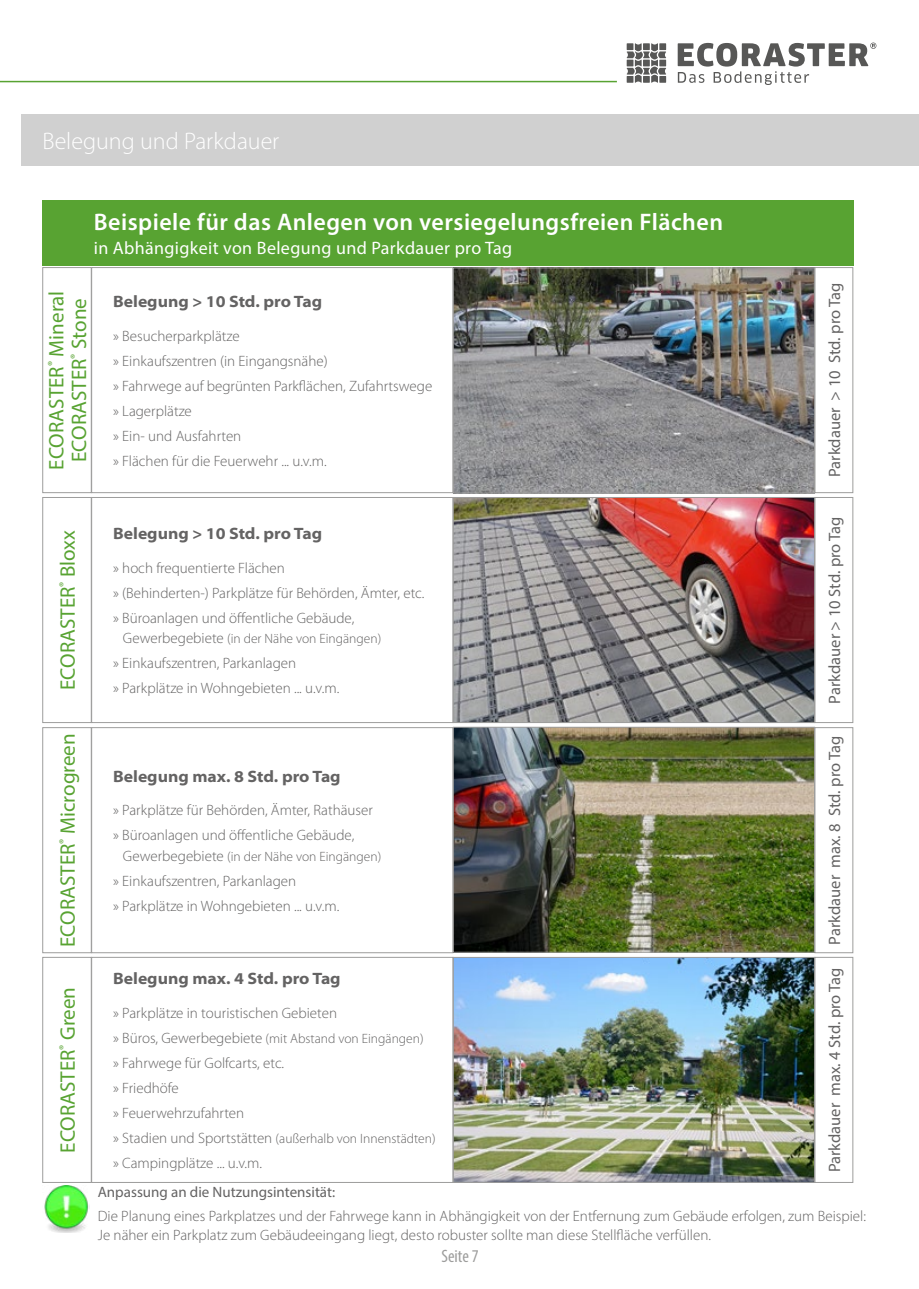
<style>
.page{position:relative;width:919px;height:1289px;background:#fff}
.page>*{position:absolute;margin:0;border:0;box-sizing:border-box;transform-origin:0 0}
.t1{font:600 24px "Myriad Pro";letter-spacing:.02em;color:#fff}
.t2{font:300 24px "Myriad Pro";color:#fff}
.t3{font:21px/22.5px "Myriad Pro";color:#58a332;text-align:center}
.t4{font:18px "Myriad Pro";letter-spacing:.02em;color:#fff}
.t5{font:condensed 18px "Myriad Pro";color:#9d9d9c}
.t6{font:16.5px "Myriad Pro";color:#646363}
.t7{font:700 semi-expanded 16.5px "Myriad Pro";color:#646363}
.t8{font:300 15px/25px "Myriad Pro";color:#646363}
.t9{font:15px "Myriad Pro";color:#646363}
.t10{font:300 13.5px "Myriad Pro";color:#646363}
.s1{font-size:15px}
</style>
<div class="page">
<div style="left:43px;top:200px;width:810px;height:65px;background:#58a332"></div>
<div style="left:814px;top:727px;width:39px;height:225px;border:1px solid #9d9d9c"></div>
<div style="left:814px;top:267px;width:39px;height:226px;border:1px solid #9d9d9c"></div>
<div style="left:91px;top:267px;width:362px;height:226px;border:1px solid #9d9d9c"></div>
<svg style="left:677px;top:43px;width:199px;height:42px"></svg>
<svg style="left:626px;top:43px;width:40px;height:40px"></svg>
<hr style="left:0;top:81px;width:617px;height:1px;background:#58a332">
<div style="left:21px;top:115px;width:897px;height:51px;background:#d0d0d0"></div>
<div style="left:91px;top:727px;width:362px;height:225px;border:1px solid #9d9d9c"></div>
<div style="left:814px;top:957px;width:39px;height:225px;border:1px solid #9d9d9c"></div>
<div style="left:91px;top:957px;width:362px;height:225px;border:1px solid #9d9d9c"></div>
<div style="left:814px;top:497px;width:39px;height:225px;border:1px solid #9d9d9c"></div>
<div style="left:91px;top:497px;width:362px;height:225px;border:1px solid #9d9d9c"></div>
<img style="left:455px;top:499px;width:357px;height:221px">
<div style="left:453px;top:497px;width:361px;height:225px;border:1px solid #9d9d9c"></div>
<img style="left:44px;top:1185px;width:45px;height:47px">
<img style="left:455px;top:270px;width:357px;height:221px">
<div style="left:453px;top:268px;width:361px;height:225px;border:1px solid #9d9d9c"></div>
<img style="left:455px;top:729px;width:357px;height:221px">
<div style="left:453px;top:727px;width:361px;height:225px;border:1px solid #9d9d9c"></div>
<img style="left:455px;top:959px;width:357px;height:221px">
<div style="left:453px;top:957px;width:361px;height:225px;border:1px solid #9d9d9c"></div>
<h1 class="t2" style="left:43px;top:128px;width:238px">Belegung und Parkdauer</h1>
<h1 class="t1" style="left:94px;top:206px;width:630px">Beispiele für das Anlegen von versiegelungsfreien Flächen</h1>
<p class="t4" style="left:94px;top:236px;width:420px">in Abhängigkeit von Belegung und Parkdauer pro Tag</p>
<h2 class="t3" style="left:45px;top:469px;width:180px;rotate:-90deg">ECORASTER<sup>®</sup> Mineral<br>ECORASTER<sup>®</sup> Stone</h2>
<p class="t7" style="left:113px;top:292px;width:210px">Belegung &gt; 10 Std. pro Tag</p>
<p class="t8" style="left:113px;top:323px;width:320px">» Besucherparkplätze<br>» Einkaufszentren (in Eingangsnähe)<br>» Fahrwege auf begrünten Parkflächen, Zufahrtswege » Lagerplätze<br>» Ein- und Ausfahrten<br>» Flächen für die Feuerwehr ... u.v.m.</p>
<p class="t6" style="left:824px;top:477px;width:196px;rotate:-90deg">Parkdauer &gt; 10 Std. pro Tag</p>
<h2 class="t3" style="left:56px;top:690px;width:161px;rotate:-90deg">ECORASTER<sup>®</sup> Bloxx</h2>
<h2 class="t3" style="left:56px;top:946px;width:215px;rotate:-90deg">ECORASTER<sup>®</sup> Microgreen</h2>
<h2 class="t3" style="left:56px;top:1152px;width:167px;rotate:-90deg">ECORASTER<sup>®</sup> Green</h2>
<p class="t7" style="left:113px;top:524px;width:210px">Belegung &gt; 10 Std. pro Tag</p>
<p class="t8" style="left:113px;top:555px;width:313px">» hoch frequentierte Flächen<br>» (Behinderten-) Parkplätze für Behörden, Ämter, etc. » Büroanlagen und öffentliche Gebäude,</p>
<p class="t10" style="left:123px;top:631px;width:260px"><span class="s1">Gewerbegebiete</span> (in der Nähe von Eingängen)</p>
<p class="t8" style="left:113px;top:651px;width:228px">» Einkaufszentren, Parkanlagen<br>» Parkplätze in Wohngebieten ... u.v.m.</p>
<p class="t7" style="left:113px;top:766px;width:229px">Belegung max. 8 Std. pro Tag</p>
<p class="t8" style="left:113px;top:798px;width:261px">» Parkplätze für Behörden, Ämter, Rathäuser » Büroanlagen und öffentliche Gebäude,</p>
<p class="t10" style="left:123px;top:849px;width:260px"><span class="s1">Gewerbegebiete</span> (in der Nähe von Eingängen)</p>
<p class="t8" style="left:113px;top:868px;width:228px">» Einkaufszentren, Parkanlagen<br>» Parkplätze in Wohngebieten ... u.v.m.</p>
<p class="t7" style="left:113px;top:969px;width:229px">Belegung max. 4 Std. pro Tag</p>
<p class="t8" style="left:113px;top:1000px;width:225px">» Parkplätze in touristischen Gebieten</p>
<p class="t10" style="left:113px;top:1030px;width:312px"><span class="s1">» Büros, Gewerbegebiete</span> (mit Abstand von Eingängen)</p>
<p class="t8" style="left:113px;top:1050px;width:172px">» Fahrwege für Golfcarts, etc. » Friedhöfe<br>» Feuerwehrzufahrten</p>
<p class="t10" style="left:113px;top:1130px;width:324px"><span class="s1">» Stadien und Sportstätten</span> (außerhalb von Innenstädten)</p>
<p class="t8" style="left:113px;top:1150px;width:150px">» Campingplätze ... u.v.m.</p>
<p class="t6" style="left:824px;top:703px;width:189px;rotate:-90deg">Parkdauer &gt; 10 Std. pro Tag</p>
<p class="t6" style="left:824px;top:944px;width:210px;rotate:-90deg">Parkdauer max. 8 Std. pro Tag</p>
<p class="t6" style="left:824px;top:1172px;width:207px;rotate:-90deg">Parkdauer max. 4 Std. pro Tag</p>
<p class="t9" style="left:98px;top:1182px;width:239px">Anpassung an die Nutzungsintensität:</p>
<p class="t8" style="left:98px;top:1206px;width:769px;line-height:19.2px">Die Planung eines Parkplatzes und der Fahrwege kann in Abhängigkeit von der Entfernung zum Gebäude erfolgen, zum Beispiel:<br>Je näher ein Parkplatz zum Gebäudeeingang liegt, desto robuster sollte man diese Stellfläche verfüllen.</p>
<p class="t5" style="left:441px;top:1245px;width:39px">Seite 7</p>
</div>
